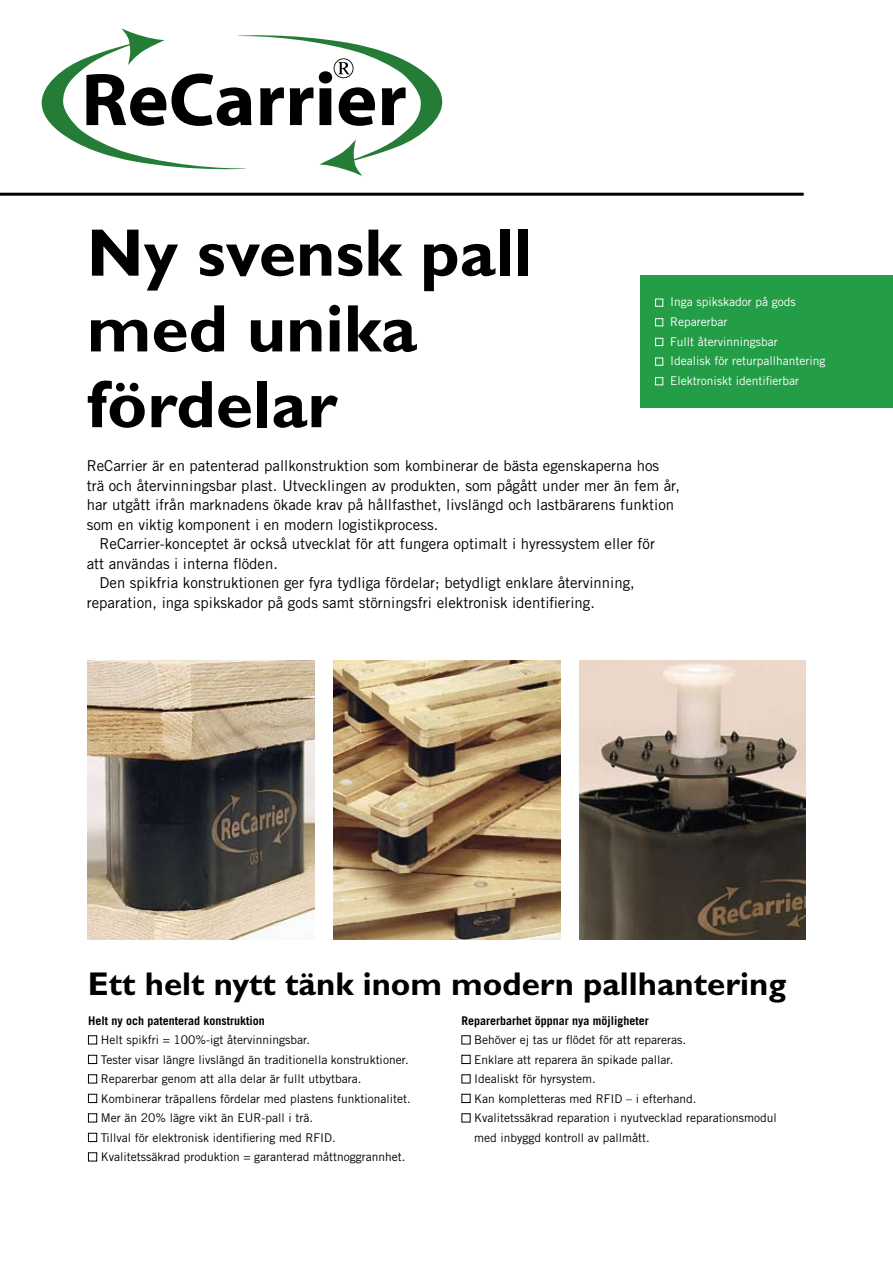
<style>
.page{position:relative;width:893px;height:1263px;background:#fff}
.page>*{position:absolute;margin:0;border:0;box-sizing:border-box;transform-origin:0 0}
.t1{font:700 67.5px/75.8px "Gill Sans";color:#000}
.t2{font:700 33px "Gill Sans";color:#000}
.t3{font:15px "Trade Gothic";color:#000}
.t4{font:12px/19.5px "Trade Gothic";color:#000}
.t5{font:12px/19.6px "Trade Gothic";color:#fff}
.t6{font:700 12px "Trade Gothic";color:#000}
</style>
<div class="page">
<div style="left:641px;top:275px;width:252px;height:132px;background:#239d46"></div>
<div style="left:655px;top:299px;width:8px;height:7px;border:1px solid #fff"></div>
<div style="left:655px;top:318px;width:8px;height:8px;border:1px solid #fff"></div>
<div style="left:655px;top:338px;width:8px;height:8px;border:1px solid #fff"></div>
<div style="left:655px;top:358px;width:8px;height:7px;border:1px solid #fff"></div>
<div style="left:655px;top:377px;width:8px;height:8px;border:1px solid #fff"></div>
<img style="left:88px;top:660px;width:227px;height:280px">
<img style="left:333px;top:660px;width:227px;height:280px">
<img style="left:579px;top:660px;width:227px;height:280px">
<div style="left:88px;top:1035px;width:9px;height:9px;border:1px solid #000"></div>
<div style="left:88px;top:1055px;width:9px;height:9px;border:1px solid #000"></div>
<div style="left:88px;top:1074px;width:9px;height:9px;border:1px solid #000"></div>
<div style="left:88px;top:1094px;width:9px;height:9px;border:1px solid #000"></div>
<div style="left:88px;top:1113px;width:9px;height:9px;border:1px solid #000"></div>
<div style="left:88px;top:1133px;width:9px;height:9px;border:1px solid #000"></div>
<div style="left:88px;top:1152px;width:9px;height:9px;border:1px solid #000"></div>
<div style="left:462px;top:1055px;width:8px;height:9px;border:1px solid #000"></div>
<div style="left:462px;top:1094px;width:8px;height:9px;border:1px solid #000"></div>
<svg style="left:42px;top:28px;width:400px;height:148px"></svg>
<hr style="left:0;top:193px;width:804px;height:3px;background:#000">
<h1 class="t1" style="left:87px;top:214px;width:447px">Ny svensk pall med unika fördelar</h1>
<p class="t5" style="left:670px;top:292px;width:157px">Inga spikskador på gods<br>Reparerbar<br>Fullt återvinningsbar<br>Idealisk för returpallhantering<br>Elektroniskt identifierbar</p>
<p class="t3" style="left:87px;top:457px;width:574px">ReCarrier är en patenterad pallkonstruktion som kombinerar de bästa egenskaperna hos</p>
<p class="t3" style="left:87px;top:476px;width:595px">trä och återvinningsbar plast. Utvecklingen av produkten, som pågått under mer än fem år,</p>
<p class="t3" style="left:87px;top:496px;width:589px">har utgått ifrån marknadens ökade krav på hållfasthet, livslängd och lastbärarens funktion</p>
<p class="t3" style="left:87px;top:515px;width:353px">som en viktig komponent i en modern logistikprocess.</p>
<p class="t3" style="left:99px;top:535px;width:557px">ReCarrier-konceptet är också utvecklat för att fungera optimalt i hyressystem eller för</p>
<p class="t3" style="left:87px;top:554px;width:193px">att användas i interna flöden.</p>
<p class="t3" style="left:99px;top:574px;width:537px">Den spikfria konstruktionen ger fyra tydliga fördelar; betydligt enklare återvinning,</p>
<p class="t3" style="left:87px;top:593px;width:510px">reparation, inga spikskador på gods samt störningsfri elektronisk identifiering.</p>
<h2 class="t2" style="left:88px;top:964px;width:700px">Ett helt nytt tänk inom modern pallhantering</h2>
<p class="t6" style="left:88px;top:1013px;width:178px">Helt ny och patenterad konstruktion</p>
<p class="t4" style="left:101px;top:1030px;width:311px">Helt spikfri = 100%-igt återvinningsbar.<br>Tester visar längre livslängd än traditionella konstruktioner.<br>Reparerbar genom att alla delar är fullt utbytbara.<br>Kombinerar träpallens fördelar med plastens funktionalitet.<br>Mer än 20% lägre vikt än EUR-pall i trä.<br>Tillval för elektronisk identifiering med RFID.<br>Kvalitetssäkrad produktion = garanterad måttnoggrannhet.</p>
<p class="t6" style="left:461px;top:1013px;width:189px">Reparerbarhet öppnar nya möjligheter</p>
<p class="t4" style="left:474px;top:1030px;width:304px">Behöver ej tas ur flödet för att repareras.<br>Enklare att reparera än spikade pallar.<br>Idealiskt för hyrsystem.<br>Kan kompletteras med RFID – i efterhand.<br>Kvalitetssäkrad reparation i nyutvecklad reparationsmodul med inbyggd kontroll av pallmått.</p>
</div>
